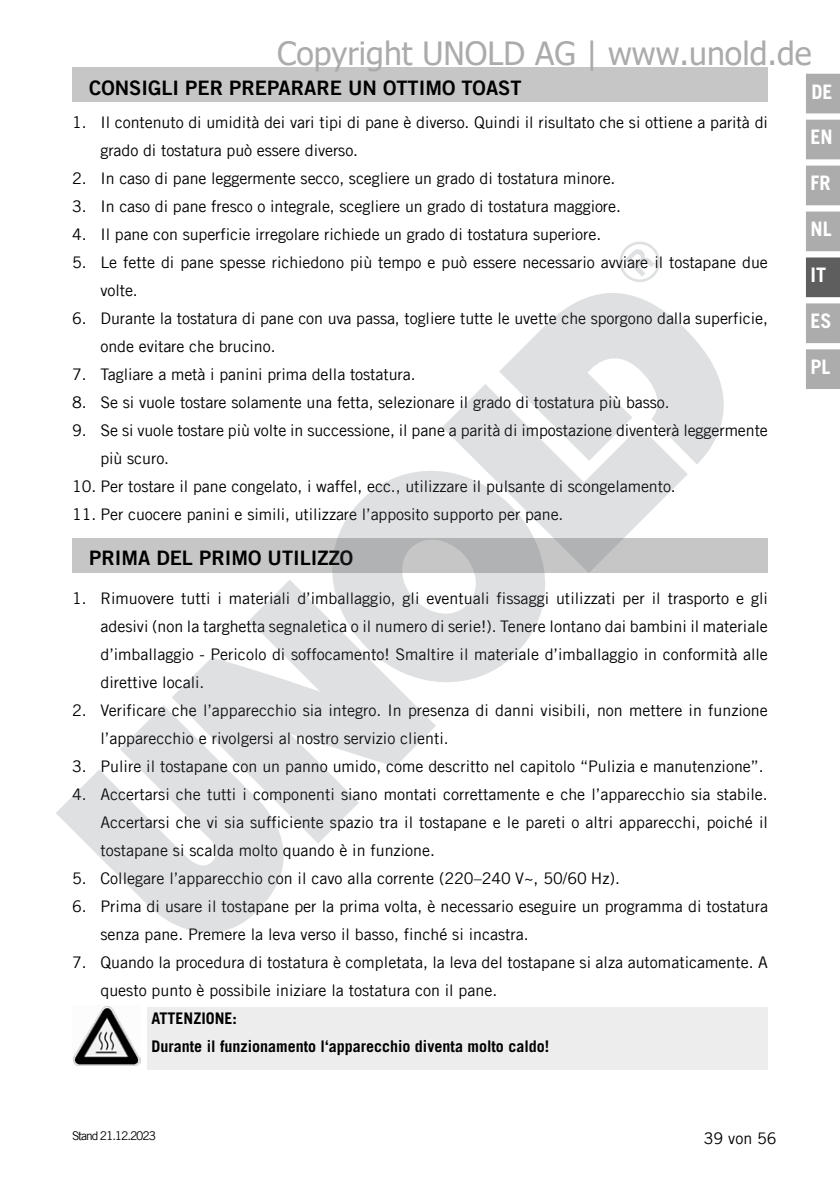
<style>
.page{position:relative;width:840px;height:1191px;background:#fff}
.page>*{position:absolute;margin:0;border:0;box-sizing:border-box;transform-origin:0 0}
.t1{font:32px "Tahoma";color:#ababab}
.t2{font:20px "Trade Gothic LT Com Bd 2";color:#000}
.t3{font:700 20px "Trade Gothic LT Com";color:#fff}
.t4{font:16px/28px "Trade Gothic LT Com";letter-spacing:-.005em;color:#000}
.t5{font:700 16px/28px "Trade Gothic LT Com";color:#000}
.t6{font:12px "Trade Gothic LT Com";letter-spacing:-.09em;color:#000}
</style>
<div class="page">
<div style="left:805px;top:74px;width:34px;height:39px;background:#acacac"></div>
<div style="left:805px;top:120px;width:34px;height:39px;background:#acacac"></div>
<div style="left:805px;top:166px;width:34px;height:39px;background:#acacac"></div>
<div style="left:805px;top:211px;width:34px;height:40px;background:#acacac;border:2px solid #acacac"></div>
<div style="left:805px;top:257px;width:34px;height:40px;background:#5f5e5e;border:2px solid #5f5e5e"></div>
<div style="left:805px;top:303px;width:34px;height:40px;background:#acacac;border:2px solid #acacac"></div>
<div style="left:805px;top:349px;width:34px;height:40px;background:#acacac;border:2px solid #acacac"></div>
<div style="left:147px;top:1007px;width:620px;height:62px;background:#ededed"></div>
<div style="left:72px;top:68px;width:695px;height:34px;background:#c6c6c6"></div>
<div style="left:72px;top:539px;width:695px;height:34px;background:#c6c6c6"></div>
<img style="left:73px;top:1006px;width:67px;height:59px">
<svg style="left:543px;top:293px;width:181px;height:182px;fill:#dee0e1"></svg>
<svg style="left:442px;top:328px;width:245px;height:245px;fill:#dee0e1"></svg>
<svg style="left:290px;top:428px;width:297px;height:254px"></svg>
<svg style="left:172px;top:579px;width:264px;height:264px;fill:#dee0e1"></svg>
<svg style="left:56px;top:702px;width:260px;height:231px;fill:#dee0e1"></svg>
<svg style="left:619px;top:241px;width:41px;height:41px"></svg>
<h1 class="t1" style="left:277px;top:32px;width:535px">Copyright UNOLD AG | www.unold.de</h1>
<p class="t2" style="left:89px;top:75px;width:434px">CONSIGLI PER PREPARARE UN OTTIMO TOAST</p>
<p class="t4" style="left:100px;top:108px;width:668px;text-indent:-28px">1. Il contenuto di umidità dei vari tipi di pane è diverso. Quindi il risultato che si ottiene a parità di grado di tostatura può essere diverso.</p>
<p class="t4" style="left:72px;top:164px;width:544px">2. In caso di pane leggermente secco, scegliere un grado di tostatura minore.</p>
<p class="t4" style="left:72px;top:192px;width:550px">3. In caso di pane fresco o integrale, scegliere un grado di tostatura maggiore.</p>
<p class="t4" style="left:72px;top:220px;width:530px">4. Il pane con superficie irregolare richiede un grado di tostatura superiore.</p>
<p class="t4" style="left:100px;top:248px;width:668px;text-indent:-28px">5. Le fette di pane spesse richiedono più tempo e può essere necessario avviare il tostapane due volte.</p>
<p class="t4" style="left:100px;top:304px;width:668px;text-indent:-28px">6. Durante la tostatura di pane con uva passa, togliere tutte le uvette che sporgono dalla superficie, onde evitare che brucino.</p>
<p class="t4" style="left:72px;top:360px;width:345px">7. Tagliare a metà i panini prima della tostatura.</p>
<p class="t4" style="left:72px;top:388px;width:599px">8. Se si vuole tostare solamente una fetta, selezionare il grado di tostatura più basso.</p>
<p class="t4" style="left:100px;top:416px;width:668px;text-indent:-28px">9. Se si vuole tostare più volte in successione, il pane a parità di impostazione diventerà leggermente più scuro.</p>
<p class="t4" style="left:72px;top:472px;width:605px">10. Per tostare il pane congelato, i waffel, ecc., utilizzare il pulsante di scongelamento.</p>
<p class="t4" style="left:72px;top:500px;width:492px">11. Per cuocere panini e simili, utilizzare l’apposito supporto per pane.</p>
<p class="t2" style="left:89px;top:546px;width:265px">PRIMA DEL PRIMO UTILIZZO</p>
<p class="t4" style="left:100px;top:584px;width:668px;text-align:justify;text-indent:-28px">1. Rimuovere tutti i materiali d’imballaggio, gli eventuali fissaggi utilizzati per il trasporto e gli adesivi (non la targhetta segnaletica o il numero di serie!). Tenere lontano dai bambini il materiale d’imballaggio - Pericolo di soffocamento! Smaltire il materiale d’imballaggio in conformità alle direttive locali.</p>
<p class="t4" style="left:100px;top:696px;width:668px;text-indent:-28px">2. Verificare che l’apparecchio sia integro. In presenza di danni visibili, non mettere in funzione l’apparecchio e rivolgersi al nostro servizio clienti.</p>
<p class="t4" style="left:72px;top:752px;width:692px">3. Pulire il tostapane con un panno umido, come descritto nel capitolo “Pulizia e manutenzione”.</p>
<p class="t4" style="left:100px;top:780px;width:668px;text-align:justify;text-indent:-28px">4. Accertarsi che tutti i componenti siano montati correttamente e che l’apparecchio sia stabile.<br>Accertarsi che vi sia sufficiente spazio tra il tostapane e le pareti o altri apparecchi, poiché il tostapane si scalda molto quando è in funzione.</p>
<p class="t4" style="left:72px;top:864px;width:549px">5. Collegare l’apparecchio con il cavo alla corrente (220–240 V~, 50/60 Hz).</p>
<p class="t4" style="left:100px;top:892px;width:668px;text-indent:-28px">6. Prima di usare il tostapane per la prima volta, è necessario eseguire un programma di tostatura senza pane. Premere la leva verso il basso, finché si incastra.</p>
<p class="t4" style="left:100px;top:948px;width:668px;text-indent:-28px">7. Quando la procedura di tostatura è completata, la leva del tostapane si alza automaticamente. A questo punto è possibile iniziare la tostatura con il pane.</p>
<p class="t5" style="left:151px;top:1004px;width:399px">ATTENZIONE:<br>Durante il funzionamento l‘apparecchio diventa molto caldo!</p>
<p class="t6" style="left:72px;top:1128px;width:85px">Stand 21.12.2023</p>
<p class="t4" style="left:703px;top:1124px;width:74px">39 von 56</p>
<p class="t3" style="left:811px;top:80px;width:23px">DE</p>
<p class="t3" style="left:810px;top:125px;width:24px">EN</p>
<p class="t3" style="left:810px;top:171px;width:21px">FR</p>
<p class="t3" style="left:810px;top:217px;width:23px">NL</p>
<p class="t3" style="left:810px;top:262px;width:17px">IT</p>
<p class="t3" style="left:810px;top:308px;width:23px">ES</p>
<p class="t3" style="left:810px;top:354px;width:21px">PL</p>
</div>
